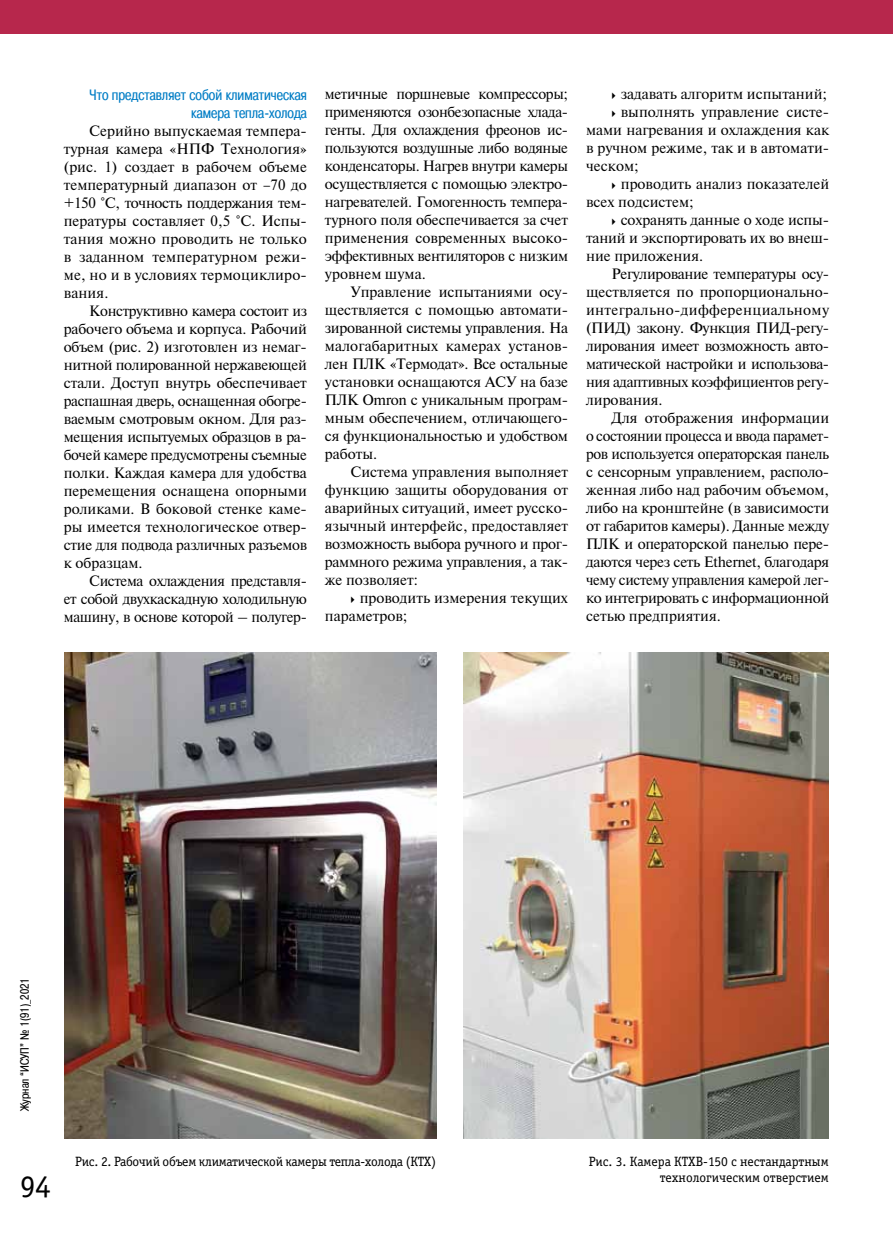
<style>
.page{position:relative;width:893px;height:1234px;background:#fff}
.page>*{position:absolute;margin:0;border:0;box-sizing:border-box;transform-origin:0 0}
.t1{font:31.5px "Officina Serif Book C";color:#000}
.t2{font:15px/18px "Newton";letter-spacing:-.01em;color:#000;text-align:justify}
.t3{font:15px/18px "Pragmatica Cond C";color:#007dc5;text-align:right}
.t4{font:15px "Newton";letter-spacing:.025em;color:#000}
.t5{font:13.5px/16.2px "Officina Serif Book C";letter-spacing:-.015em;color:#000;text-align:right}
.t6{font:12px "Pragmatica Cond C";color:#000}
</style>
<div class="page">
<div style="left:0;top:0;width:893px;height:34px;background:#b7274c"></div>
<img style="left:463px;top:652px;width:366px;height:486px">
<img style="left:65px;top:652px;width:371px;height:486px">
<p class="t3" style="left:89px;top:86px;width:219px">Что представляет собой климатическая камера тепла-холода</p>
<p class="t2" style="left:64px;top:121px;width:245px;text-indent:26px">Серийно выпускаемая темпера&shy;турная камера «НПФ Технология» (рис. 1) создает в рабочем объеме температурный диапазон от –70 до +150 °C, точность поддержания тем&shy;пературы составляет 0,5 °C. Испы&shy;тания можно проводить не только в заданном температурном режи&shy;ме, но и в условиях термоциклиро&shy;вания.</p>
<p class="t2" style="left:64px;top:301px;width:245px;text-indent:26px">Конструктивно камера состоит из рабочего объема и корпуса. Рабочий объем (рис. 2) изготовлен из немаг&shy;нитной полированной нержавеющей стали. Доступ внутрь обеспечивает распашная дверь, оснащенная обогре&shy;ваемым смотровым окном. Для раз&shy;мещения испытуемых образцов в ра&shy;бочей камере предусмотрены съемные полки. Каждая камера для удобства перемещения оснащена опорными роликами. В боковой стенке каме&shy;ры имеется технологическое отвер&shy;стие для подвода различных разъемов к образцам.</p>
<p class="t2" style="left:64px;top:571px;width:245px;text-indent:26px">Система охлаждения представля&shy;ет собой двухкаскадную холодильную машину, в основе которой – полугер-</p>
<p class="t2" style="left:325px;top:84px;width:245px">метичные поршневые компрессоры; применяются озонбезопасные хлада&shy;генты. Для охлаждения фреонов ис&shy;пользуются воздушные либо водяные конденсаторы. Нагрев внутри камеры осуществляется с помощью электро&shy;нагревателей. Гомогенность темпера&shy;турного поля обеспечивается за счет применения современных высоко&shy;эффективных вентиляторов с низким уровнем шума.</p>
<p class="t2" style="left:325px;top:282px;width:245px;text-indent:26px">Управление испытаниями осу&shy;ществляется с помощью автомати&shy;зированной системы управления. На малогабаритных камерах установ&shy;лен ПЛК «Термодат». Все остальные установки оснащаются АСУ на базе ПЛК Omron с уникальным програм&shy;мным обеспечением, отличающего&shy;ся функциональностью и удобством работы.</p>
<p class="t2" style="left:325px;top:462px;width:245px;text-indent:26px">Система управления выполняет функцию защиты оборудования от аварийных ситуаций, имеет русско&shy;язычный интерфейс, предоставляет возможность выбора ручного и прог&shy;раммного режима управления, а так&shy;же позволяет:</p>
<p class="t2" style="left:325px;top:588px;width:245px;text-indent:35px">проводить измерения текущих параметров;</p>
<p class="t2" style="left:621px;top:84px;width:208px">задавать алгоритм испытаний;</p>
<p class="t2" style="left:621px;top:102px;width:210px">выполнять управление систе-</p>
<p class="t2" style="left:586px;top:120px;width:245px">мами нагревания и охлаждения как</p>
<p class="t2" style="left:586px;top:138px;width:245px">в ручном режиме, так и в автомати-</p>
<p class="t2" style="left:586px;top:156px;width:54px">ческом;</p>
<p class="t2" style="left:621px;top:174px;width:210px">проводить анализ показателей</p>
<p class="t2" style="left:586px;top:192px;width:109px">всех подсистем;</p>
<p class="t2" style="left:621px;top:210px;width:210px">сохранять данные о ходе испы-</p>
<p class="t2" style="left:586px;top:228px;width:245px">таний и экспортировать их во внеш-</p>
<p class="t2" style="left:586px;top:246px;width:119px">ние приложения.</p>
<p class="t2" style="left:612px;top:264px;width:219px">Регулирование температуры осу-</p>
<p class="t2" style="left:586px;top:282px;width:245px">ществляется по пропорционально-</p>
<p class="t4" style="left:586px;top:299px;width:245px">интегрально-дифференциальному</p>
<p class="t2" style="left:586px;top:318px;width:245px">(ПИД) закону. Функция ПИД-регу-</p>
<p class="t2" style="left:586px;top:336px;width:245px">лирования имеет возможность авто-</p>
<p class="t2" style="left:586px;top:354px;width:245px">матической настройки и использова-</p>
<p class="t2" style="left:586px;top:372px;width:245px">ния адаптивных коэффициентов регу-</p>
<p class="t2" style="left:586px;top:390px;width:78px">лирования.</p>
<p class="t2" style="left:612px;top:408px;width:219px">Для отображения информации</p>
<p class="t2" style="left:586px;top:426px;width:245px">о состоянии процесса и ввода парамет-</p>
<p class="t2" style="left:586px;top:444px;width:245px">ров используется операторская панель</p>
<p class="t2" style="left:586px;top:462px;width:245px">с сенсорным управлением, располо-</p>
<p class="t2" style="left:586px;top:480px;width:245px">женная либо над рабочим объемом,</p>
<p class="t2" style="left:586px;top:498px;width:245px">либо на кронштейне (в зависимости</p>
<p class="t2" style="left:586px;top:516px;width:245px">от габаритов камеры). Данные между</p>
<p class="t2" style="left:586px;top:534px;width:245px">ПЛК и операторской панелью пере-</p>
<p class="t2" style="left:586px;top:552px;width:245px">даются через сеть Ethernet, благодаря</p>
<p class="t2" style="left:586px;top:570px;width:245px">чему систему управления камерой лег-</p>
<p class="t2" style="left:586px;top:588px;width:245px">ко интегрировать с информационной</p>
<p class="t2" style="left:586px;top:606px;width:136px">сетью предприятия.</p>
<p class="t6" style="left:18px;top:1110px;width:135px;rotate:-90deg">Журнал “ИСУП” № 1(91)_2021</p>
<h1 class="t1" style="left:20px;top:1168px;width:33px">94</h1>
<p class="t5" style="left:75px;top:1153px;width:362px">Рис. 2. Рабочий объем климатической камеры тепла-холода (КТХ)</p>
<p class="t5" style="left:589px;top:1153px;width:241px">Рис. 3. Камера КТХВ-150 с нестандартным технологическим отверстием</p>
</div>
